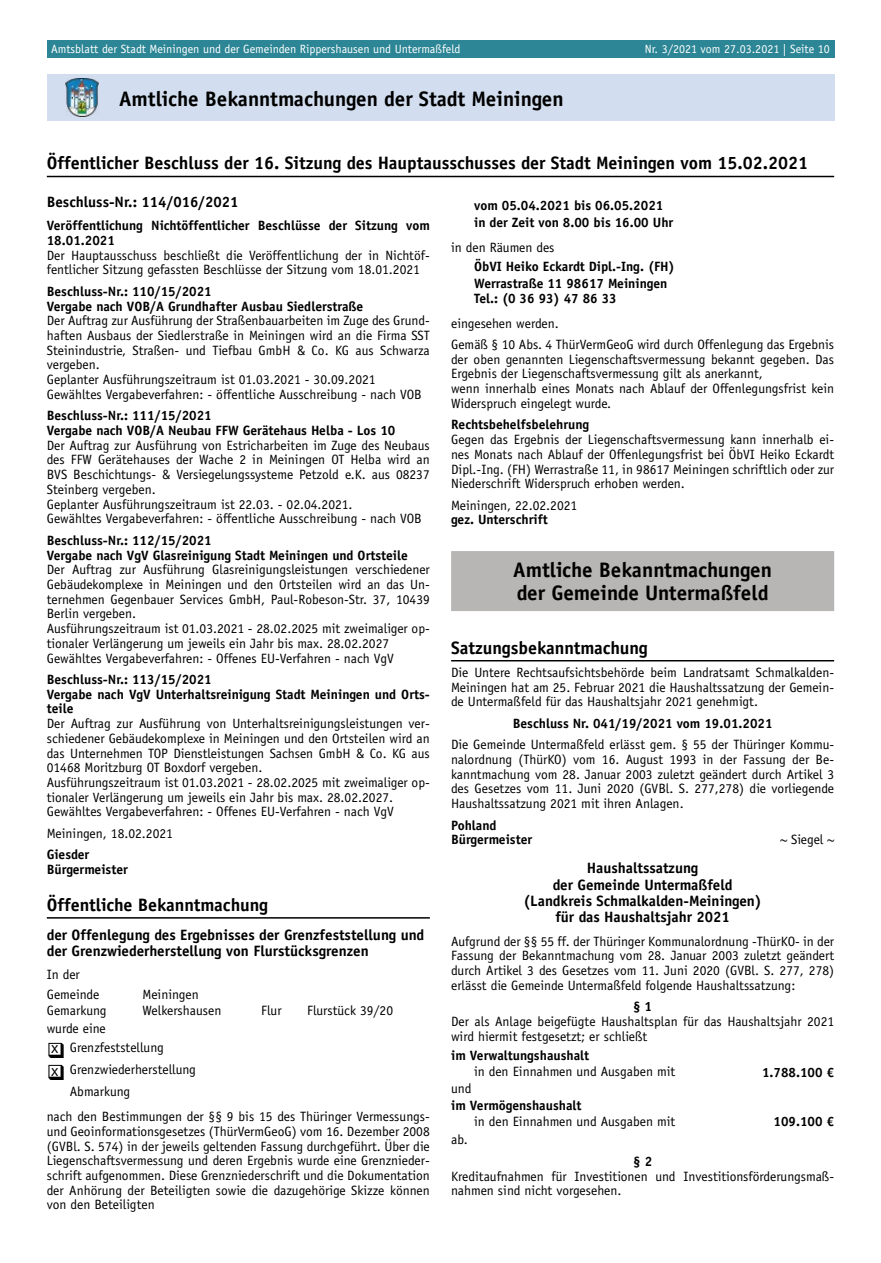
<style>
.page{position:relative;width:881px;height:1263px;background:#fff}
.page>*{position:absolute;margin:0;border:0;box-sizing:border-box;transform-origin:0 0}
.t1{font:700 21px/23px "Officina Sans LT";color:#000}
.t2{font:700 18px "Officina Sans LT";color:#000}
.t3{font:16.5px/22.5px "Officina Sans LT";color:#000}
.t4{font:700 15px/16.4px "Officina Sans LT";color:#000}
.t5{font:13.5px/14.7px "Officina Sans LT";color:#000}
.t6{font:700 13.5px/14.7px "Officina Sans LT";color:#000}
.t7{font:12px "Officina Sans LT";color:#fff}
</style>
<div class="page">
<div style="left:47px;top:40px;width:786px;height:17px;background:#2c8695"></div>
<div style="left:47px;top:74px;width:786px;height:47px;background:#d2deef"></div>
<img style="left:65px;top:79px;width:33px;height:38px">
<hr style="left:47px;top:176px;width:786px;height:1px;background:#000">
<hr style="left:47px;top:917px;width:382px;height:2px;background:#000">
<div style="left:451px;top:551px;width:382px;height:60px;background:#b8b6b4"></div>
<hr style="left:451px;top:660px;width:382px;height:1px;background:#000">
<p class="t7" style="left:51px;top:43px;width:411px">Amtsblatt der Stadt Meiningen und der Gemeinden Rippershausen und Untermaßfeld</p>
<p class="t7" style="left:644px;top:43px;width:186px">Nr. 3/2021 vom 27.03.2021 | Seite 10</p>
<h1 class="t1" style="left:119px;top:88px;width:446px">Amtliche Bekanntmachungen der Stadt Meiningen</h1>
<h2 class="t2" style="left:47px;top:153px;width:762px">Öffentlicher Beschluss der 16. Sitzung des Hauptausschusses der Stadt Meiningen vom 15.02.2021</h2>
<p class="t4" style="left:47px;top:194px;width:193px">Beschluss-Nr.: 114/016/2021</p>
<p class="t6" style="left:47px;top:218px;width:384px">Veröffentlichung Nichtöffentlicher Beschlüsse der Sitzung vom<br>18.01.2021</p>
<p class="t5" style="left:47px;top:248px;width:384px">Der Hauptausschuss beschließt die Veröffentlichung der in Nichtöf&shy;fentlicher Sitzung gefassten Beschlüsse der Sitzung vom 18.01.2021</p>
<p class="t6" style="left:47px;top:284px;width:318px">Beschluss-Nr.: 110/15/2021<br>Vergabe nach VOB/A Grundhafter Ausbau Siedlerstraße</p>
<p class="t5" style="left:47px;top:314px;width:384px">Der Auftrag zur Ausführung der Straßenbauarbeiten im Zuge des Grund&shy;haften Ausbaus der Siedlerstraße in Meiningen wird an die Firma SST Steinindustrie, Straßen- und Tiefbau GmbH &amp; Co. KG aus Schwarza vergeben.<br>Geplanter Ausführungszeitraum ist 01.03.2021 - 30.09.2021<br>Gewähltes Vergabeverfahren: - öffentliche Ausschreibung - nach VOB</p>
<p class="t6" style="left:47px;top:409px;width:350px">Beschluss-Nr.: 111/15/2021<br>Vergabe nach VOB/A Neubau FFW Gerätehaus Helba - Los 10</p>
<p class="t5" style="left:47px;top:438px;width:384px">Der Auftrag zur Ausführung von Estricharbeiten im Zuge des Neubaus des FFW Gerätehauses der Wache 2 in Meiningen OT Helba wird an BVS Beschichtungs- &amp; Versiegelungssysteme Petzold e.K. aus 08237<br>Steinberg vergeben.<br>Geplanter Ausführungszeitraum ist 22.03. - 02.04.2021.<br>Gewähltes Vergabeverfahren: - öffentliche Ausschreibung - nach VOB</p>
<p class="t6" style="left:47px;top:533px;width:362px">Beschluss-Nr.: 112/15/2021<br>Vergabe nach VgV Glasreinigung Stadt Meiningen und Ortsteile</p>
<p class="t5" style="left:47px;top:563px;width:384px">Der Auftrag zur Ausführung Glasreinigungsleistungen verschiedener Gebäudekomplexe in Meiningen und den Ortsteilen wird an das Un&shy;ternehmen Gegenbauer Services GmbH, Paul-Robeson-Str. 37, 10439<br>Berlin vergeben.<br>Ausführungszeitraum ist 01.03.2021 - 28.02.2025 mit zweimaliger op&shy;tionaler Verlängerung um jeweils ein Jahr bis max. 28.02.2027<br>Gewähltes Vergabeverfahren: - Offenes EU-Verfahren - nach VgV</p>
<p class="t6" style="left:47px;top:672px;width:384px">Beschluss-Nr.: 113/15/2021<br>Vergabe nach VgV Unterhaltsreinigung Stadt Meiningen und Orts&shy;teile</p>
<p class="t5" style="left:47px;top:716px;width:384px">Der Auftrag zur Ausführung von Unterhaltsreinigungsleistungen ver&shy;schiedener Gebäudekomplexe in Meiningen und den Ortsteilen wird an das Unternehmen TOP Dienstleistungen Sachsen GmbH &amp; Co. KG aus 01468 Moritzburg OT Boxdorf vergeben.<br>Ausführungszeitraum ist 01.03.2021 - 28.02.2025 mit zweimaliger op&shy;tionaler Verlängerung um jeweils ein Jahr bis max. 28.02.2027.<br>Gewähltes Vergabeverfahren: - Offenes EU-Verfahren - nach VgV</p>
<p class="t5" style="left:47px;top:826px;width:128px">Meiningen, 18.02.2021</p>
<p class="t6" style="left:47px;top:848px;width:83px">Giesder<br>Bürgermeister</p>
<h2 class="t2" style="left:47px;top:894px;width:223px">Öffentliche Bekanntmachung</h2>
<p class="t4" style="left:47px;top:927px;width:379px">der Offenlegung des Ergebnisses der Grenzfeststellung und der Grenzwiederherstellung von Flurstücksgrenzen</p>
<p class="t5" style="left:47px;top:965px;width:54px;line-height:19.2px">In der<br>Gemeinde</p>
<p class="t6" style="left:474px;top:198px;width:201px;line-height:16.6px">vom 05.04.2021 bis 06.05.2021 in der Zeit von 8.00 bis 16.00 Uhr</p>
<p class="t5" style="left:451px;top:240px;width:105px">in den Räumen des</p>
<p class="t6" style="left:474px;top:259px;width:202px;line-height:16.6px">ÖbVI Heiko Eckardt Dipl.-Ing. (FH)<br>Werrastraße 11 98617 Meiningen</p>
<p class="t6" style="left:474px;top:291px;width:144px">Tel.: (0 36 93) 47 86 33</p>
<p class="t5" style="left:451px;top:312px;width:384px;line-height:21.5px">eingesehen werden.<br>Gemäß § 10 Abs. 4 ThürVermGeoG wird durch Offenlegung das Ergebnis</p>
<p class="t5" style="left:451px;top:352px;width:384px">der oben genannten Liegenschaftsvermessung bekannt gegeben. Das Ergebnis der Liegenschaftsvermessung gilt als anerkannt,<br>wenn innerhalb eines Monats nach Ablauf der Offenlegungsfrist kein Widerspruch eingelegt wurde.</p>
<p class="t6" style="left:451px;top:418px;width:140px">Rechtsbehelfsbelehrung</p>
<p class="t5" style="left:451px;top:432px;width:384px;text-align:justify">Gegen das Ergebnis der Liegenschaftsvermessung kann innerhalb ei&shy;nes Monats nach Ablauf der Offenlegungsfrist bei ÖbVI Heiko Eckardt Dipl.-Ing. (FH) Werrastraße 11, in 98617 Meiningen schriftlich oder zur Niederschrift Widerspruch erhoben werden.</p>
<p class="t5" style="left:451px;top:498px;width:128px">Meiningen, 22.02.2021</p>
<p class="t6" style="left:451px;top:513px;width:98px">gez. Unterschrift</p>
<h1 class="t1" style="left:513px;top:558px;width:260px">Amtliche Bekanntmachungen der Gemeinde Untermaßfeld</h1>
<h2 class="t2" style="left:451px;top:637px;width:198px">Satzungsbekanntmachung</h2>
<p class="t5" style="left:451px;top:665px;width:384px;text-align:justify">Die Untere Rechtsaufsichtsbehörde beim Landratsamt Schmalkalden-Meiningen hat am 25. Februar 2021 die Haushaltssatzung der Gemein&shy;de Untermaßfeld für das Haushaltsjahr 2021 genehmigt.</p>
<p class="t6" style="left:512px;top:716px;width:261px">Beschluss Nr. 041/19/2021 vom 19.01.2021</p>
<p class="t5" style="left:451px;top:737px;width:384px;text-align:justify">Die Gemeinde Untermaßfeld erlässt gem. § 55 der Thüringer Kommu&shy;nalordnung (ThürKO) vom 16. August 1993 in der Fassung der Be&shy;kanntmachung vom 28. Januar 2003 zuletzt geändert durch Artikel 3 des Gesetzes vom 11. Juni 2020 (GVBl. S. 277,278) die vorliegende Haushaltssatzung 2021 mit ihren Anlagen.</p>
<p class="t6" style="left:451px;top:818px;width:83px">Pohland<br>Bürgermeister</p>
<p class="t5" style="left:780px;top:832px;width:55px">~ Siegel ~</p>
<p class="t4" style="left:523px;top:860px;width:239px;text-align:center">Haushaltssatzung<br>der Gemeinde Untermaßfeld (Landkreis Schmalkalden-Meiningen) für das Haushaltsjahr 2021</p>
<p class="t5" style="left:451px;top:934px;width:384px;text-align:justify">Aufgrund der §§ 55 ff. der Thüringer Kommunalordnung -ThürKO- in der Fassung der Bekanntmachung vom 28. Januar 2003 zuletzt geändert durch Artikel 3 des Gesetzes vom 11. Juni 2020 (GVBl. S. 277, 278) erlässt die Gemeinde Untermaßfeld folgende Haushaltssatzung:</p>
<p class="t6" style="left:633px;top:999px;width:21px">§ 1</p>
<p class="t5" style="left:451px;top:1014px;width:384px">Der als Anlage beigefügte Haushaltsplan für das Haushaltsjahr 2021 wird hiermit festgesetzt; er schließt</p>
<p class="t6" style="left:451px;top:1048px;width:139px">im Verwaltungshaushalt</p>
<p class="t5" style="left:474px;top:1065px;width:203px">in den Einnahmen und Ausgaben mit</p>
<p class="t6" style="left:761px;top:1065px;width:74px">1.788.100 €</p>
<p class="t5" style="left:451px;top:1081px;width:22px">und</p>
<p class="t6" style="left:451px;top:1098px;width:132px">im Vermögenshaushalt</p>
<p class="t5" style="left:474px;top:1114px;width:203px">in den Einnahmen und Ausgaben mit</p>
<p class="t6" style="left:773px;top:1114px;width:62px">109.100 €</p>
<p class="t5" style="left:451px;top:1133px;width:18px">ab.</p>
<p class="t6" style="left:633px;top:1154px;width:21px">§ 2</p>
<p class="t5" style="left:451px;top:1169px;width:384px">Kreditaufnahmen für Investitionen und Investitionsförderungsmaß&shy;nahmen sind nicht vorgesehen.</p>
<p class="t5" style="left:142px;top:987px;width:58px">Meiningen</p>
<p class="t5" style="left:47px;top:1003px;width:61px">Gemarkung</p>
<p class="t5" style="left:142px;top:1003px;width:80px">Welkershausen</p>
<p class="t5" style="left:261px;top:1003px;width:22px">Flur</p>
<p class="t5" style="left:307px;top:1003px;width:87px">Flurstück 39/20</p>
<p class="t5" style="left:47px;top:1021px;width:61px">wurde eine</p>
<p class="t5" style="left:47px;top:1040px;width:118px">❑ Grenzfeststellung</p>
<p class="t5" style="left:70px;top:1059px;width:128px;line-height:22.2px;text-indent:-23px">❑ Grenzwiederherstellung<br>Abmarkung</p>
<p class="t5" style="left:47px;top:1109px;width:384px;text-align:justify">nach den Bestimmungen der §§ 9 bis 15 des Thüringer Vermessungs&shy;und Geoinformationsgesetzes (ThürVermGeoG) vom 16. Dezember 2008 (GVBl. S. 574) in der jeweils geltenden Fassung durchgeführt. Über die Liegenschaftsvermessung und deren Ergebnis wurde eine Grenznieder&shy;schrift aufgenommen. Diese Grenzniederschrift und die Dokumentation der Anhörung der Beteiligten sowie die dazugehörige Skizze können von den Beteiligten</p>
<p class="t3" style="left:51px;top:1037px;width:9px">x x</p>
</div>
